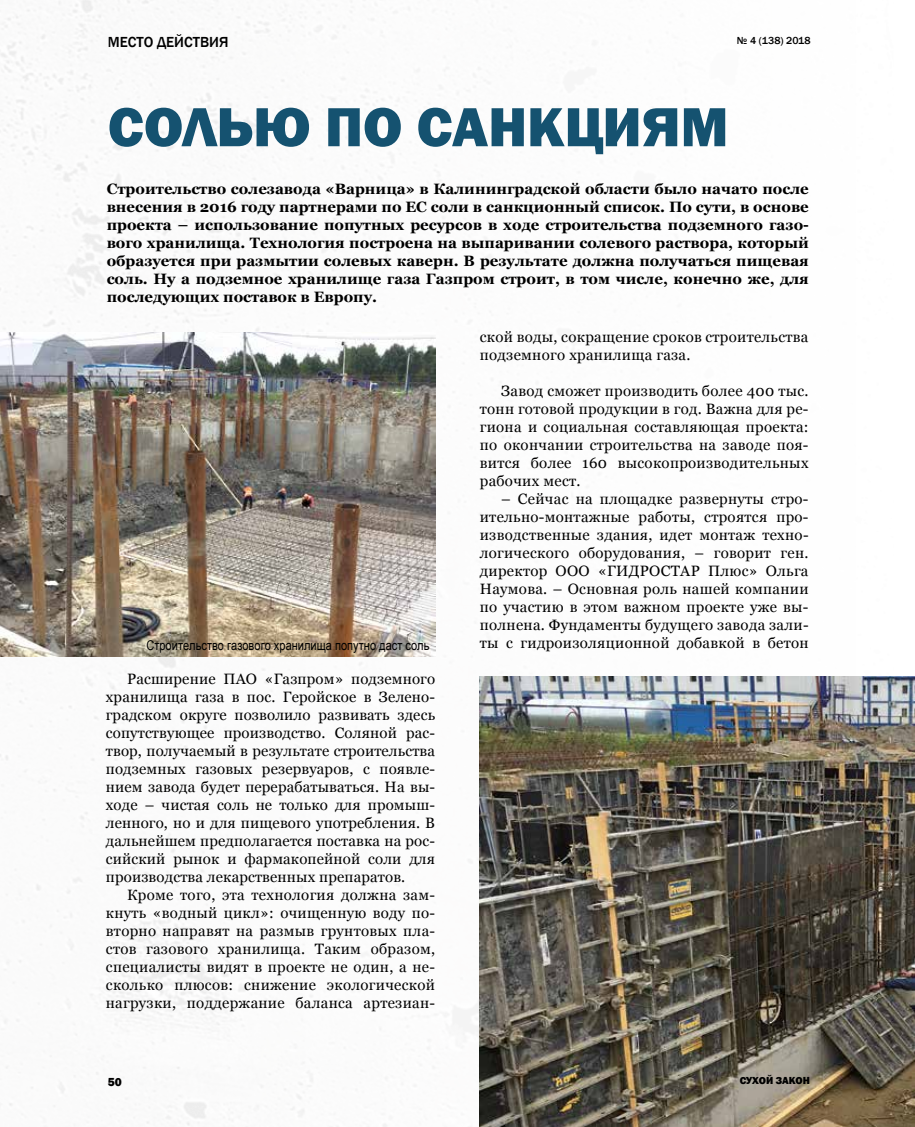
<style>
.page{position:relative;width:915px;height:1127px;background:#fff}
.page>*{position:absolute;margin:0;border:0;box-sizing:border-box;transform-origin:0 0}
.t1{font:800 57px "Franklin Gothic";color:#155270}
.t2{font:15px/18px "Georgia";letter-spacing:.02em;color:#000;text-align:justify}
.t3{font:700 15px/18px "Georgia";color:#000;text-align:justify}
.t4{font:500 15px "Franklin Gothic";color:#000}
.t5{font:13.5px "Arial Narrow";color:#000}
.t6{font:800 12px "Franklin Gothic";color:#000}
.t7{font:500 10.5px "Franklin Gothic";color:#000}
.t8{font:800 10.5px "Franklin Gothic";color:#000}
</style>
<div class="page">
<img style="left:0;top:0;width:511px;height:1127px">
<img style="left:479px;top:676px;width:435px;height:451px">
<img style="left:0;top:332px;width:435px;height:324px">
<p class="t4" style="left:108px;top:33px;width:122px">МЕСТО ДЕЙСТВИЯ</p>
<p class="t7" style="left:736px;top:34px;width:75px">№ 4 (138) 2018</p>
<h1 class="t1" style="left:108px;top:90px;width:622px">СОЛЬЮ ПО САНКЦИЯМ</h1>
<p class="t3" style="left:107px;top:180px;width:703px">Строительство солезавода «Варница» в Калининградской области было начато после внесения в 2016 году партнерами по ЕС соли в санкционный список. По сути, в основе проекта – использование попутных ресурсов в ходе строительства подземного газо&shy;вого хранилища. Технология построена на выпаривании солевого раствора, который образуется при размытии солевых каверн. В результате должна получаться пищевая соль. Ну а подземное хранилище газа Газпром строит, в том числе, конечно же, для последующих поставок в Европу.</p>
<p class="t2" style="left:479px;top:328px;width:330px">ской воды, сокращение сроков строительства подземного хранилища газа.</p>
<p class="t2" style="left:479px;top:382px;width:330px;text-indent:21px">Завод сможет производить более 400 тыс. тонн готовой продукции в год. Важна для ре&shy;гиона и социальная составляющая проекта: по окончании строительства на заводе поя&shy;вится более 160 высокопроизводительных рабочих мест.</p>
<p class="t2" style="left:479px;top:490px;width:330px;text-indent:21px">– Сейчас на площадке развернуты стро&shy;ительно-монтажные работы, строятся про&shy;изводственные здания, идет монтаж техно&shy;логического оборудования, – говорит ген. директор ООО «ГИДРОСТАР Плюс» Ольга Наумова. – Основная роль нашей компании по участию в этом важном проекте уже вы&shy;полнена. Фундаменты будущего завода зали-</p>
<p class="t5" style="left:146px;top:635px;width:284px">Строительство газового хранилища попутно даст соль</p>
<p class="t2" style="left:479px;top:634px;width:330px">ты с гидроизоляционной добавкой в бетон</p>
<p class="t2" style="left:106px;top:670px;width:330px;text-indent:21px">Расширение ПАО «Газпром» подземного хранилища газа в пос. Геройское в Зелено&shy;градском округе позволило развивать здесь сопутствующее производство. Соляной рас&shy;твор, получаемый в результате строительства подземных газовых резервуаров, с появле&shy;нием завода будет перерабатываться. На вы&shy;ходе – чистая соль не только для промыш&shy;ленного, но и для пищевого употребления. В дальнейшем предполагается поставка на рос&shy;сийский рынок и фармакопейной соли для производства лекарственных препаратов.</p>
<p class="t2" style="left:106px;top:886px;width:330px;text-indent:21px">Кроме того, эта технология должна зам&shy;кнуть «водный цикл»: очищенную воду по&shy;вторно направят на размыв грунтовых пла&shy;стов газового хранилища. Таким образом, специалисты видят в проекте не один, а не&shy;сколько плюсов: снижение экологической нагрузки, поддержание баланса артезиан-</p>
<p class="t6" style="left:108px;top:1074px;width:16px">50</p>
<p class="t8" style="left:739px;top:1074px;width:72px">СУХОЙ ЗАКОН</p>
</div>
